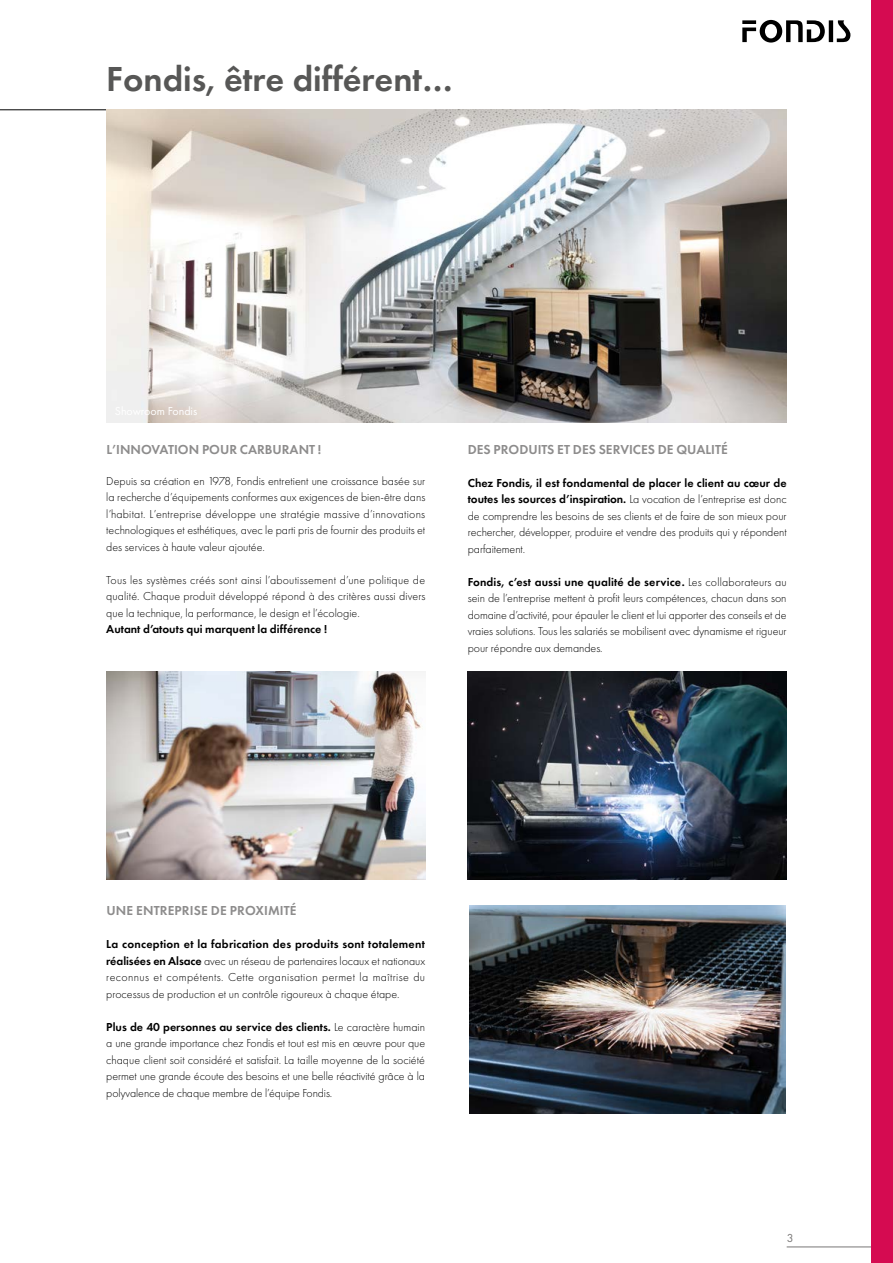
<style>
.page{position:relative;width:893px;height:1263px;background:#fff}
.page>*{position:absolute;margin:0;border:0;box-sizing:border-box;transform-origin:0 0}
.t1{font:600 36px "Futura PT";color:#575756}
.Designer_9{font:600 13.5px "Futura PT";color:#8d8c8c}
.Textes_designers{font:300 12px/16.5px "Futura PT";letter-spacing:-.005em;color:#000;text-align:justify}
.Textes_designers-2{font:600 12px "Futura PT";color:#000}
.t2{font:12px "Futura PT";color:#fff}
.t3{font:12px "Futura PT";color:#797776}
.s1{font-weight:600}
</style>
<div class="page">
<hr style="left:787px;top:1246px;width:106px;height:1px;background:#797776">
<hr style="left:0;top:109px;width:472px;height:1px;background:#000">
<img style="left:106px;top:109px;width:681px;height:313px">
<img style="left:106px;top:671px;width:319px;height:208px">
<img style="left:468px;top:671px;width:319px;height:208px">
<hr style="left:829px;top:20px;width:4px;height:22px;background:#000">
<svg style="left:837px;top:20px;width:13px;height:22px"></svg>
<svg style="left:742px;top:20px;width:83px;height:23px"></svg>
<div style="left:872px;top:0;width:21px;height:1263px;background:#d50b51"></div>
<img style="left:469px;top:905px;width:316px;height:208px">
<p class="t1" style="left:106px;top:57px;width:348px">Fondis, être différent…</p>
<p class="t2" style="left:115px;top:404px;width:84px">Showroom Fondis</p>
<p class="Designer_9" style="left:106px;top:441px;width:216px">L’INNOVATION POUR CARBURANT !</p>
<p class="Textes_designers" style="left:106px;top:473px;width:321px">Depuis sa création en 1978, Fondis entretient une croissance basée sur la recherche d’équipements conformes aux exigences de bien-être dans l’habitat. L’entreprise développe une stratégie massive d’innovations technologiques et esthétiques, avec le parti pris de fournir des produits et des services à haute valeur ajoutée.</p>
<p class="Textes_designers" style="left:106px;top:572px;width:321px">Tous les systèmes créés sont ainsi l’aboutissement d’une politique de qualité. Chaque produit développé répond à des critères aussi divers que la technique, la performance, le design et l’écologie.</p>
<p class="Textes_designers-2" style="left:106px;top:622px;width:222px">Autant d’atouts qui marquent la différence !</p>
<p class="Designer_9" style="left:468px;top:441px;width:261px">DES PRODUITS ET DES SERVICES DE QUALITÉ</p>
<p class="Textes_designers" style="left:468px;top:474px;width:320px"><span class="s1">Chez Fondis, il est fondamental de placer le client au cœur de toutes les sources d’inspiration.</span> La vocation de l’entreprise est donc de comprendre les besoins de ses clients et de faire de son mieux pour rechercher, développer, produire et vendre des produits qui y répondent parfaitement.</p>
<p class="Textes_designers" style="left:468px;top:573px;width:320px"><span class="s1">Fondis, c’est aussi une qualité de service.</span> Les collaborateurs au sein de l’entreprise mettent à profit leurs compétences, chacun dans son domaine d’activité, pour épauler le client et lui apporter des conseils et de vraies solutions. Tous les salariés se mobilisent avec dynamisme et rigueur pour répondre aux demandes.</p>
<p class="Designer_9" style="left:106px;top:902px;width:192px">UNE ENTREPRISE DE PROXIMITÉ</p>
<p class="Textes_designers" style="left:106px;top:936px;width:320px"><span class="s1">La conception et la fabrication des produits sont totalement réalisées en Alsace</span> avec un réseau de partenaires locaux et nationaux reconnus et compétents. Cette organisation permet la maîtrise du processus de production et un contrôle rigoureux à chaque étape.</p>
<p class="Textes_designers" style="left:106px;top:1018px;width:320px"><span class="s1">Plus de 40 personnes au service des clients.</span> Le caractère humain a une grande importance chez Fondis et tout est mis en œuvre pour que chaque client soit considéré et satisfait. La taille moyenne de la société permet une grande écoute des besoins et une belle réactivité grâce à la polyvalence de chaque membre de l’équipe Fondis.</p>
<p class="t3" style="left:787px;top:1231px;width:8px">3</p>
</div>
